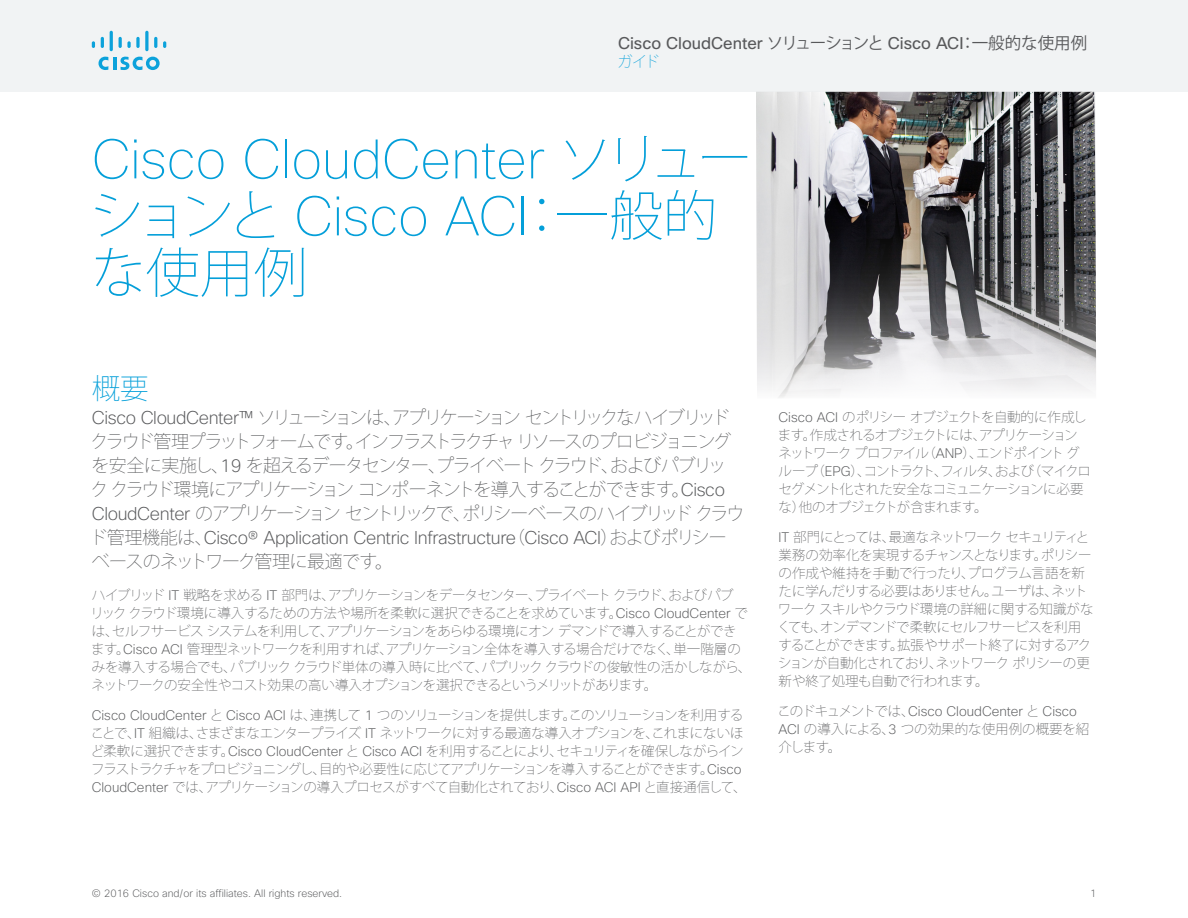
<style>
.page{position:relative;width:1188px;height:918px;background:#fff}
.page>*{position:absolute;margin:0;border:0;box-sizing:border-box;transform-origin:0 0}
.Title_Headline{font:100 54px/57px "Cisco Sans";color:#049fd9}
.Subhead1{font:200 28.5px "Koz Go Pro";color:#049fd9}
.Sidebar_Intro{font:200 18px/24px "Koz Go Pro";letter-spacing:-.1em;color:#58595b}
.t1{font:16.5px "Cisco Sans";color:#58595b}
.t2{font:200 15px "Koz Go Pro";color:#049fd9}
.Body{font:200 13.5px/18px "Koz Go Pro";letter-spacing:-.04em;color:#58595b}
.Body-2{font:200 13.5px/18px "Koz Go Pro";letter-spacing:-.06em;color:#58595b}
.Body-3{font:200 13.5px/18px "Koz Go Pro";color:#58595b}
.Confidentiality{font:200 10.5px "Cisco Sans";color:#58595b}
.s1{font-family:"Koz Go Pro"}
.s2{font-family:"Koz Go Pro";font-weight:200}
.s3{font-family:"Cisco Sans"}
</style>
<div class="page">
<div style="left:0;top:0;width:1188px;height:92px;background:#f1f3f4"></div>
<svg style="left:99px;top:57px;width:61px;height:13px"></svg>
<svg style="left:92px;top:41px;width:3px;height:7px"></svg>
<svg style="left:101px;top:37px;width:3px;height:11px"></svg>
<hr style="left:110px;top:31px;width:3px;height:20px;background:#0ca2db;border-radius:2px">
<svg style="left:119px;top:37px;width:12px;height:11px"></svg>
<svg style="left:136px;top:37px;width:4px;height:11px"></svg>
<svg style="left:145px;top:31px;width:4px;height:20px"></svg>
<svg style="left:154px;top:37px;width:3px;height:11px"></svg>
<svg style="left:163px;top:41px;width:3px;height:7px"></svg>
<img style="left:756px;top:92px;width:340px;height:306px">
<p class="t1" style="left:618px;top:32px;width:471px">Cisco CloudCenter <span class="s1">ソリューションと</span> Cisco ACI<span class="s1">：一般的な使用例</span></p>
<p class="t2" style="left:618px;top:52px;width:43px">ガイド</p>
<p class="Title_Headline" style="left:90px;top:131px;width:663px">Cisco CloudCenter <span class="s2">ソリューションと</span> Cisco ACI<span class="s2">：一般的な使用例</span></p>
<p class="Subhead1" style="left:92px;top:369px;width:58px">概要</p>
<p class="Sidebar_Intro" style="left:90px;top:405px;width:656px"><span class="s3">Cisco CloudCenter™</span> ソリューションは、アプリケーションセントリックなハイブリッドクラウド管理プラットフォームです。インフラストラクチャリソースのプロビジョニングを安全に実施し、<span class="s3">19</span> を超えるデータセンター、プライベートクラウド、およびパブリッククラウド環境にアプリケーションコンポーネントを導入することができます。<span class="s3">Cisco CloudCenter</span> のアプリケーションセントリックで、ポリシーベースのハイブリッドクラウド管理機能は、<span class="s3">Cisco® Application Centric Infrastructure</span>（<span class="s3">Cisco ACI</span>）およびポリシーベースのネットワーク管理に最適です。</p>
<p class="Body" style="left:91px;top:586px;width:662px">ハイブリッド <span class="s3">IT</span> 戦略を求める <span class="s3">IT</span> 部門は、アプリケーションをデータセンター、プライベートクラウド、およびパブ<br>リッククラウド環境に導入するための方法や場所を柔軟に選択できることを求めています。<span class="s3">Cisco CloudCenter</span> では、セルフサービスシステムを利用して、アプリケーションをあらゆる環境にオンデマンドで導入することができます。<span class="s3">Cisco ACI</span> 管理型ネットワークを利用すれば、アプリケーション全体を導入する場合だけでなく、単一階層のみを導入する場合でも、パブリッククラウド単体の導入時に比べて、パブリッククラウドの俊敏性の活かしながら、ネットワークの安全性やコスト効果の高い導入オプションを選択できるというメリットがあります。</p>
<p class="Body" style="left:91px;top:706px;width:657px"><span class="s3">Cisco CloudCenter</span> と <span class="s3">Cisco ACI</span> は、連携して <span class="s3">1</span> つのソリューションを提供します。このソリューションを利用することで、<span class="s3">IT</span> 組織は、さまざまなエンタープライズ <span class="s3">IT</span> ネットワークに対する最適な導入オプションを、これまにないほど柔軟に選択できます。<span class="s3">Cisco CloudCenter</span> と <span class="s3">Cisco ACI</span> を利用することにより、セキュリティを確保しながらインフラストラクチャをプロビジョニングし、目的や必要性に応じてアプリケーションを導入することができます。<span class="s3">Cisco CloudCenter</span> では、アプリケーションの導入プロセスがすべて自動化されており、<span class="s3">Cisco ACI API</span> と直接通信して、</p>
<p class="Body-2" style="left:778px;top:408px;width:315px"><span class="s3">Cisco ACI</span> のポリシーオブジェクトを自動的に作成します。作成されるオブジェクトには、アプリケーションネットワークプロファイル（<span class="s3">ANP</span>）、エンドポイントグループ（<span class="s3">EPG</span>）、コントラクト、フィルタ、および（マイクロセグメント化された安全なコミュニケーションに必要な）他のオブジェクトが含まれます。</p>
<p class="Body" style="left:777px;top:528px;width:318px"><span class="s3">IT</span> 部門にとっては、最適なネットワークセキュリティと業務の効率化を実現するチャンスとなります。ポリシーの作成や維持を手動で行ったり、プログラム言語を新たに学んだりする必要はありません。ユーザは、ネットワークスキルやクラウド環境の詳細に関する知識がなくても、オンデマンドで柔軟にセルフサービスを利用することができます。拡張やサポート終了に対するアクションが自動化されており、ネットワークポリシーの更新や終了処理も自動で行われます。</p>
<p class="Body-3" style="left:778px;top:702px;width:313px">このドキュメントでは、<span class="s3">Cisco CloudCenter</span> と <span class="s3">Cisco<br>ACI</span> の導入による、<span class="s3">3</span> つの効果的な使用例の概要を紹介します。</p>
<p class="Confidentiality" style="left:92px;top:887px;width:252px">© 2016 Cisco and/or its affiliates. All rights reserved.</p>
<p class="Confidentiality" style="left:1090px;top:887px;width:8px">1</p>
</div>
